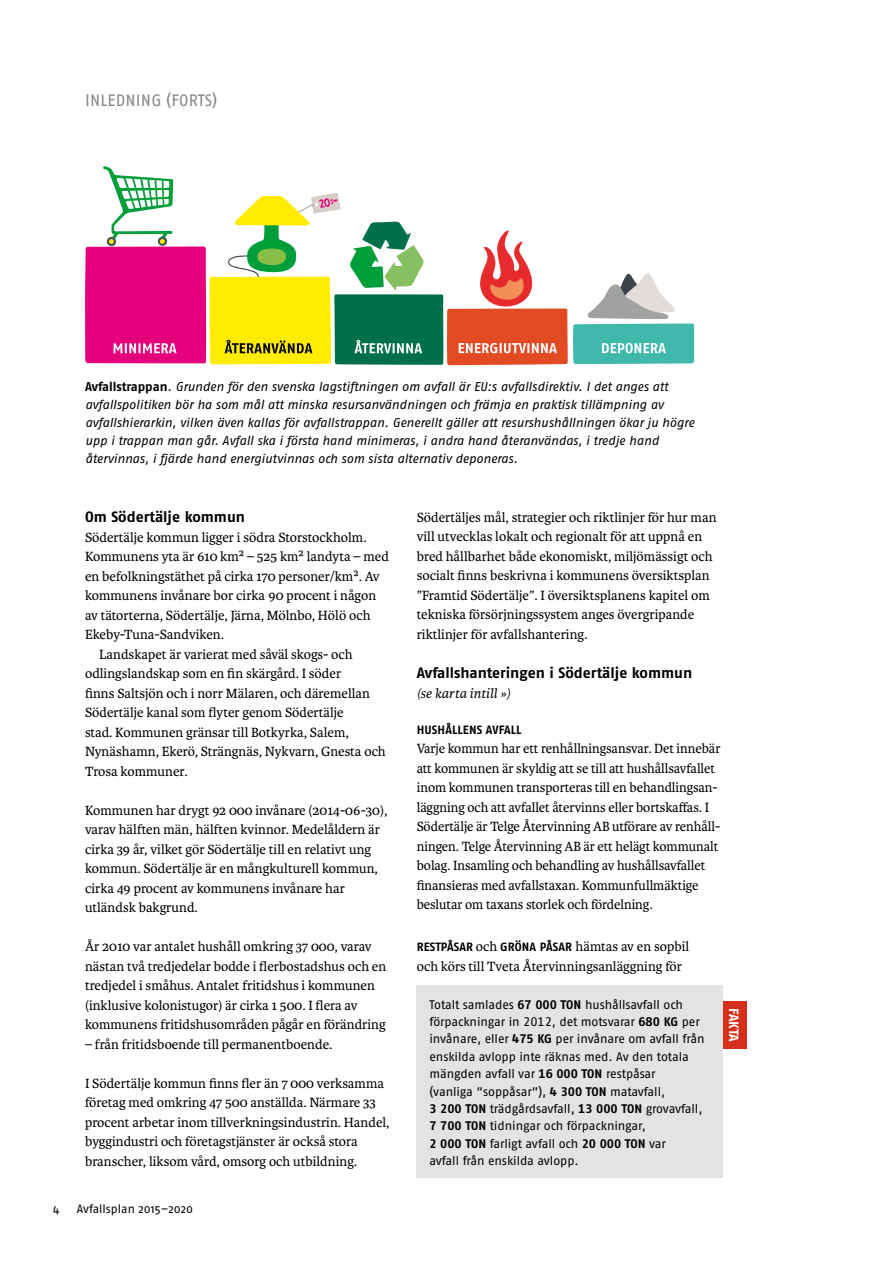
<style>
.page{position:relative;width:893px;height:1263px;background:#fff}
.page>*{position:absolute;margin:0;border:0;box-sizing:border-box;transform-origin:0 0}
.t1{font:16.5px "Fago Pro";letter-spacing:.01em;color:#868786}
.t2{font:700 15px "Fago Pro";color:#000}
.t3{font:14.25px/19.5px "Karmina";color:#000}
.t4{font:italic 14.25px "Karmina";color:#000}
.t5{font:700 13.5px "Fago Pro";color:#fff}
.t6{font:italic 12.75px/18px "Fago Pro";letter-spacing:-.01em;color:#000}
.t7{font:12.45px/17.4px "Fago Pro";letter-spacing:-.01em;color:#000}
.t8{font:700 12px "Fago Pro";letter-spacing:.01em;color:#000}
.t9{font:12px "Fago Pro";color:#000}
.s1{font-weight:700;font-style:normal}
.s2{font-family:"Karmina";font-weight:400;font-size:14.25px}
.s3{font-weight:700}
</style>
<div class="page">
<svg style="left:85px;top:166px;width:609px;height:199px"></svg>
<div style="left:417px;top:986px;width:306px;height:192px;background:#e3e3e3"></div>
<div style="left:723px;top:1001px;width:23px;height:47px;background:#d42e1c"></div>
<p class="t1" style="left:85px;top:90px;width:134px">INLEDNING (FORTS)</p>
<p class="t6" style="left:85px;top:377px;width:611px"><span class="s1">Avfallstrappan</span>. Grunden för den svenska lagstiftningen om avfall är EU:s avfallsdirektiv. I det anges att avfallspolitiken bör ha som mål att minska resursanvändningen och främja en praktisk tillämpning av avfallshierarkin, vilken även kallas för avfallstrappan. Generellt gäller att resurshushållningen ökar ju högre upp i trappan man går. Avfall ska i första hand minimeras, i andra hand återanvändas, i tredje hand återvinnas, i fjärde hand energiutvinnas och som sista alternativ deponeras.</p>
<p class="t2" style="left:85px;top:508px;width:162px">Om Södertälje kommun</p>
<p class="t3" style="left:85px;top:527px;width:283px">Södertälje kommun ligger i södra Storstockholm.</p>
<p class="t3" style="left:85px;top:547px;width:305px">Kommunens yta är 610 km² – 525 km² landyta – med</p>
<p class="t3" style="left:85px;top:566px;width:296px">en befolkningstäthet på cirka 170 personer/km². Av</p>
<p class="t3" style="left:85px;top:586px;width:293px">kommunens invånare bor cirka 90 procent i någon</p>
<p class="t3" style="left:85px;top:605px;width:287px">av tätorterna, Södertälje, Järna, Mölnbo, Hölö och</p>
<p class="t3" style="left:85px;top:625px;width:140px">Ekeby-Tuna-Sandviken.</p>
<p class="t3" style="left:99px;top:644px;width:255px">Landskapet är varierat med såväl skogs- och</p>
<p class="t3" style="left:85px;top:664px;width:258px">odlingslandskap som en fin skärgård. I söder</p>
<p class="t3" style="left:85px;top:683px;width:287px">finns Saltsjön och i norr Mälaren, och däremellan</p>
<p class="t3" style="left:85px;top:703px;width:260px">Södertälje kanal som flyter genom Södertälje</p>
<p class="t3" style="left:85px;top:722px;width:265px">stad. Kommunen gränsar till Botkyrka, Salem,</p>
<p class="t3" style="left:85px;top:742px;width:302px">Nynäshamn, Ekerö, Strängnäs, Nykvarn, Gnesta och</p>
<p class="t3" style="left:85px;top:761px;width:104px">Trosa kommuner.</p>
<p class="t3" style="left:85px;top:800px;width:304px">Kommunen har drygt 92 000 invånare (2014-06-30), varav hälften män, hälften kvinnor. Medelåldern är cirka 39 år, vilket gör Södertälje till en relativt ung kommun. Södertälje är en mångkulturell kommun, cirka 49 procent av kommunens invånare har utländsk bakgrund.</p>
<p class="t3" style="left:85px;top:937px;width:303px">År 2010 var antalet hushåll omkring 37 000, varav nästan två tredjedelar bodde i flerbostadshus och en tredjedel i småhus. Antalet fritidshus i kommunen (inklusive kolonistugor) är cirka 1 500. I flera av kommunens fritidshusområden pågår en förändring</p>
<p class="t3" style="left:85px;top:1034px;width:249px">– från fritidsboende till permanentboende.</p>
<p class="t3" style="left:85px;top:1073px;width:306px">I Södertälje kommun finns fler än 7 000 verksamma företag med omkring 47 500 anställda. Närmare 33 procent arbetar inom tillverkningsindustrin. Handel, byggindustri och företagstjänster är också stora branscher, liksom vård, omsorg och utbildning.</p>
<p class="t9" style="left:53px;top:1201px;width:8px">4</p>
<p class="t9" style="left:77px;top:1201px;width:118px">Avfallsplan 2015–2020</p>
<p class="t3" style="left:417px;top:508px;width:301px">Södertäljes mål, strategier och riktlinjer för hur man vill utvecklas lokalt och regionalt för att uppnå en bred hållbarhet både ekonomiskt, miljömässigt och socialt finns beskrivna i kommunens översiktsplan ”Framtid Södertälje”. I översiktsplanens kapitel om tekniska försörjningssystem anges övergripande riktlinjer för avfallshantering.</p>
<p class="t2" style="left:417px;top:664px;width:277px">Avfallshanteringen i Södertälje kommun</p>
<p class="t4" style="left:417px;top:685px;width:95px">(se karta intill »)</p>
<p class="t8" style="left:417px;top:722px;width:106px">HUSHÅLLENS AVFALL</p>
<p class="t3" style="left:417px;top:739px;width:305px">Varje kommun har ett renhållningsansvar. Det innebär att kommunen är skyldig att se till att hushållsavfallet inom kommunen transporteras till en behandlingsan&shy;läggning och att avfallet återvinns eller bortskaffas. I Södertälje är Telge Återvinning AB utförare av renhåll&shy;ningen. Telge Återvinning AB är ett helägt kommunalt bolag. Insamling och behandling av hushållsavfallet finansieras med avfallstaxan. Kommunfullmäktige beslutar om taxans storlek och fördelning.</p>
<p class="t8" style="left:417px;top:940px;width:274px">RESTPÅSAR <span class="s2">och</span> GRÖNA PÅSAR <span class="s2">hämtas av en sopbil</span></p>
<p class="t3" style="left:417px;top:956px;width:267px">och körs till Tveta Återvinningsanläggning för</p>
<p class="t7" style="left:429px;top:995px;width:277px">Totalt samlades <span class="s3">67 000 TON</span> hushållsavfall och förpackningar in 2012, det motsvarar <span class="s3">680 KG</span> per invånare, eller <span class="s3">475 KG</span> per invånare om avfall från enskilda avlopp inte räknas med. Av den totala mängden avfall var <span class="s3">16 000 TON</span> restpåsar<br>(vanliga ”soppåsar”), <span class="s3">4 300 TON</span> matavfall,<br><span class="s3">3 200 TON</span> trädgårdsavfall, <span class="s3">13 000 TON</span> grovavfall, <span class="s3">7 700 TON</span> tidningar och förpackningar,<br><span class="s3">2 000 TON</span> farligt avfall och <span class="s3">20 000 TON</span> var<br>avfall från enskilda avlopp.</p>
<p class="t5" style="left:742px;top:1007px;width:36px;rotate:90deg">FAKTA</p>
</div>
